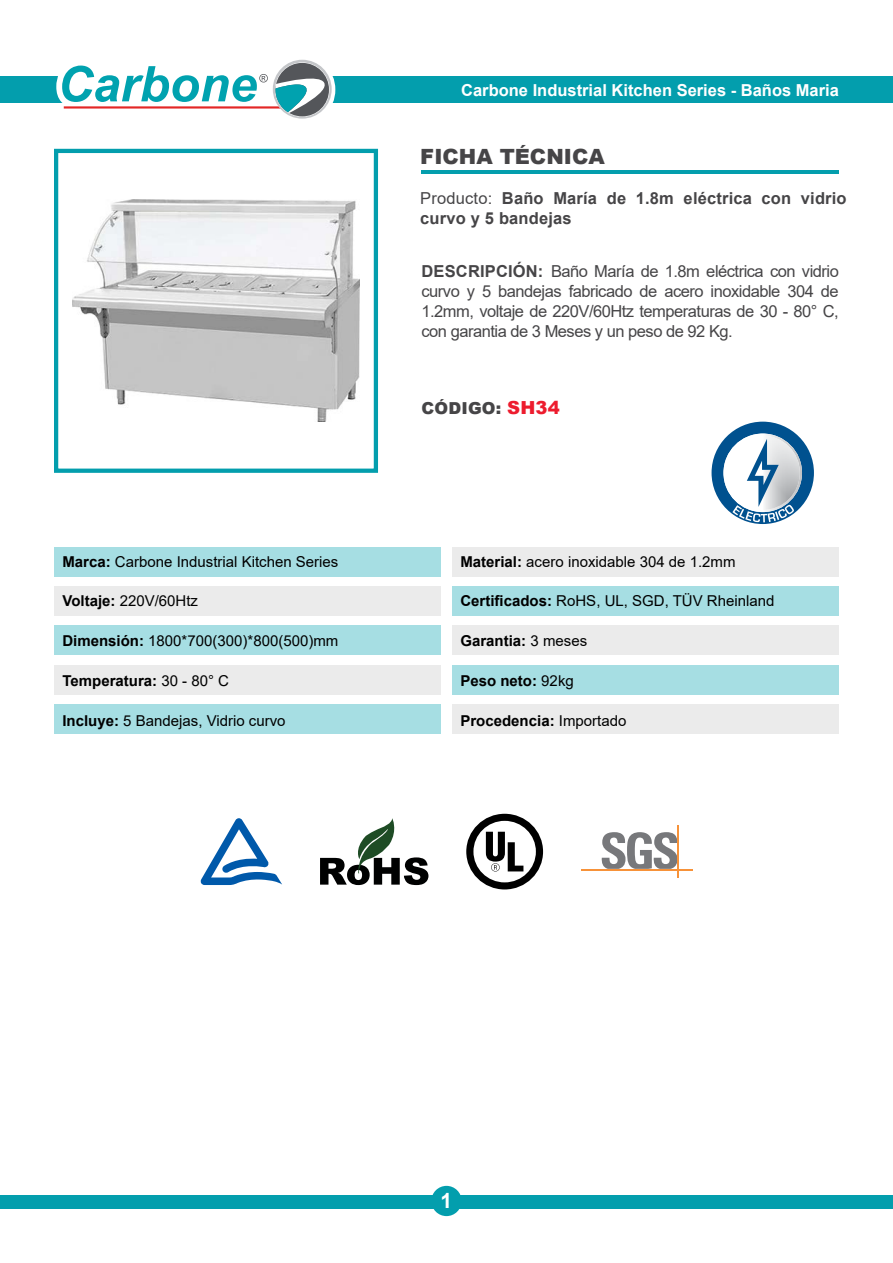
<style>
.page{position:relative;width:893px;height:1263px;background:#fff}
.page>*{position:absolute;margin:0;border:0;box-sizing:border-box;transform-origin:0 0}
.t1{font:900 21px "Arial";color:#464547}
.t2{font:700 21px "Arial";color:#fff}
.t3{font:16.5px/19.8px "Arial";letter-spacing:-.03em;color:#464547;text-align:justify}
.t4{font:700 16.5px/19.8px "Arial";letter-spacing:.01em;color:#464547}
.t5{font:700 16.5px "Arial";color:#fff}
.t6{font:900 16.5px "Arial";letter-spacing:.01em;color:#464547}
.t7{font:15px "Arial";color:#000}
.t8{font:700 15px "Arial";color:#000}
.s1{font-weight:700}
.s2{font-weight:400}
.s3{font-size:18px;color:#ed1c2e}
</style>
<div class="page">
<div style="left:0;top:77px;width:62px;height:26px;background:#039ead"></div>
<div style="left:303px;top:77px;width:590px;height:26px;background:#039ead"></div>
<div style="left:264px;top:54px;width:71px;height:71px;border:12px solid #fff;border-radius:50%"></div>
<svg style="left:273px;top:60px;width:59px;height:59px"></svg>
<svg style="left:47px;top:54px;width:282px;height:63px"></svg>
<hr style="left:421px;top:171px;width:418px;height:3px;background:#039ead">
<div style="left:0;top:1195px;width:893px;height:14px;background:#039ead"></div>
<div style="left:431px;top:1186px;width:31px;height:30px;background:#039ead;border-radius:50%"></div>
<div style="left:54px;top:547px;width:387px;height:30px;background:#a6dee3"></div>
<div style="left:452px;top:547px;width:387px;height:30px;background:#ebebeb"></div>
<div style="left:54px;top:586px;width:387px;height:30px;background:#ebebeb"></div>
<div style="left:452px;top:586px;width:387px;height:30px;background:#a6dee3"></div>
<div style="left:54px;top:626px;width:387px;height:29px;background:#a6dee3"></div>
<div style="left:54px;top:704px;width:387px;height:30px;background:#a6dee3"></div>
<div style="left:452px;top:626px;width:387px;height:29px;background:#ebebeb"></div>
<div style="left:452px;top:704px;width:387px;height:30px;background:#ebebeb"></div>
<div style="left:54px;top:665px;width:387px;height:29px;background:#ebebeb"></div>
<div style="left:452px;top:665px;width:387px;height:29px;background:#a6dee3"></div>
<img style="left:72px;top:200px;width:288px;height:222px">
<div style="left:54px;top:149px;width:324px;height:324px;border:4px solid #039ead"></div>
<svg style="left:201px;top:818px;width:81px;height:67px"></svg>
<svg style="left:601px;top:832px;width:76px;height:37px"></svg>
<hr style="left:581px;top:869px;width:111px;height:1px;background:#f79239">
<hr style="left:677px;top:825px;width:2px;height:53px;background:#f79239">
<svg style="left:466px;top:814px;width:77px;height:75px"></svg>
<svg style="left:320px;top:818px;width:108px;height:67px"></svg>
<svg style="left:711px;top:422px;width:103px;height:102px"></svg>
<p class="t7" style="left:62px;top:551px;width:277px"><span class="s1">Marca:</span> Carbone Industrial Kitchen Series</p>
<p class="t7" style="left:62px;top:591px;width:137px"><span class="s1">Voltaje:</span> 220V/60Htz</p>
<p class="t7" style="left:62px;top:631px;width:277px"><span class="s1">Dimensión:</span> 1800*700(300)*800(500)mm</p>
<p class="t8" style="left:62px;top:670px;width:168px">Temperatura: <span class="s2">30 - 80° C</span></p>
<p class="t7" style="left:62px;top:710px;width:225px"><span class="s1">Incluye:</span> 5 Bandejas, Vidrio curvo</p>
<p class="t5" style="left:461px;top:78px;width:379px">Carbone Industrial Kitchen Series - Baños Maria</p>
<h1 class="t1" style="left:420px;top:141px;width:186px">FICHA TÉCNICA</h1>
<p class="t4" style="left:420px;top:189px;width:428px"><span class="s2">Producto:</span> Baño María de 1.8m eléctrica con vidrio curvo y 5 bandejas</p>
<p class="t3" style="left:421px;top:262px;width:419px"><span class="s1">DESCRIPCIÓN:</span> Baño María de 1.8m eléctrica con vidrio curvo y 5 bandejas fabricado de acero inoxidable 304 de 1.2mm, voltaje de 220V/60Htz temperaturas de 30 - 80° C, con garantia de 3 Meses y un peso de 92 Kg.</p>
<p class="t6" style="left:421px;top:396px;width:140px">CÓDIGO: <span class="s3">SH34</span></p>
<p class="t7" style="left:460px;top:551px;width:277px"><span class="s1">Material:</span> acero inoxidable 304 de 1.2mm</p>
<p class="t7" style="left:460px;top:591px;width:315px"><span class="s1">Certificados:</span> RoHS, UL, SGD, TÜV Rheinland</p>
<p class="t8" style="left:460px;top:630px;width:128px">Garantia: <span class="s2">3 meses</span></p>
<p class="t8" style="left:460px;top:670px;width:115px">Peso neto: <span class="s2">92kg</span></p>
<p class="t8" style="left:460px;top:710px;width:167px">Procedencia: <span class="s2">Importado</span></p>
<h1 class="t2" style="left:441px;top:1186px;width:13px">1</h1>
</div>
